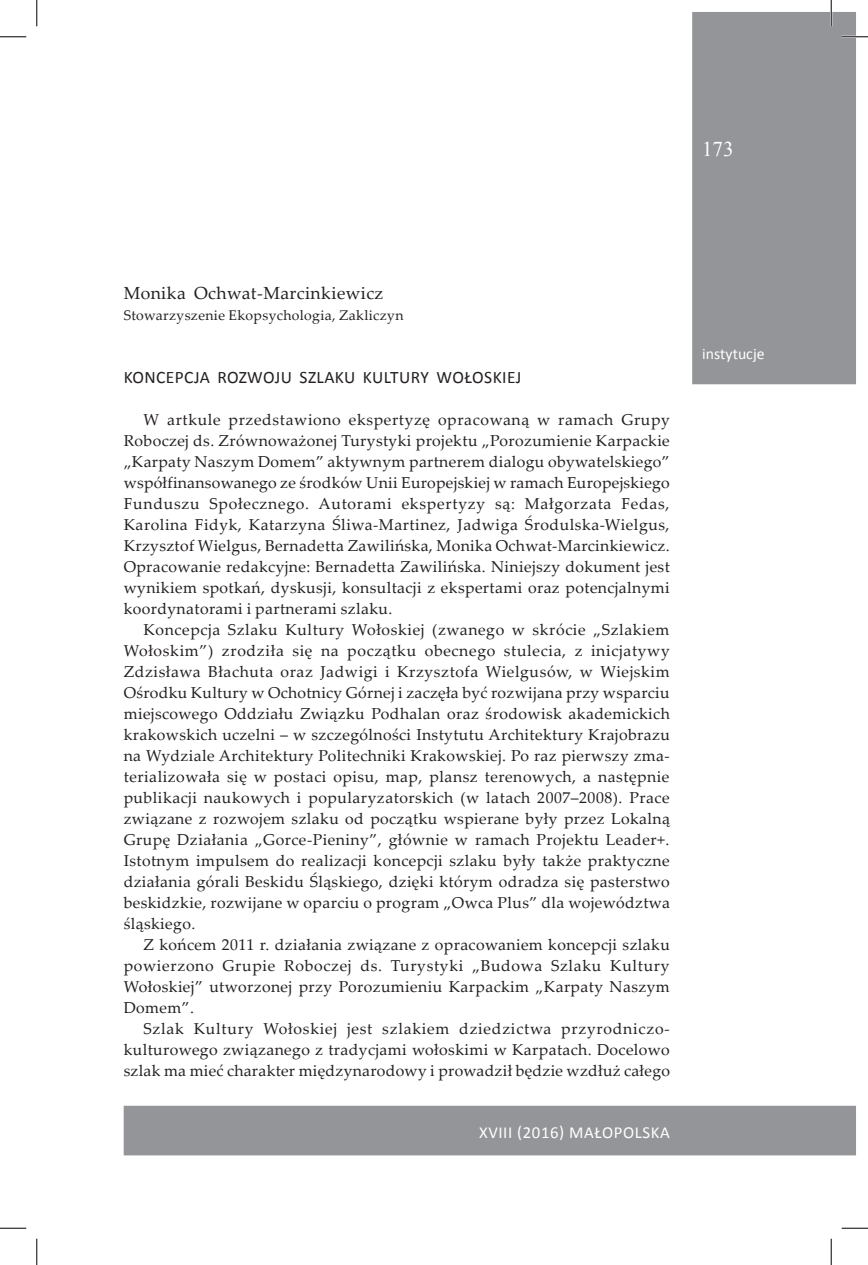
<style>
.page{position:relative;width:868px;height:1265px;background:#fff}
.page>*{position:absolute;margin:0;border:0;box-sizing:border-box;transform-origin:0 0}
.nr_str_np___biały{font:21px "Times New Roman";color:#fff}
.tytuł_artykułu{font:17.5px "Calibri";letter-spacing:.02em;color:#231f20}
.autor{font:17.5px "Palatino Linotype";letter-spacing:.025em;color:#231f20}
.dolny_pasek_np{font:16.8px "Calibri";letter-spacing:.035em;color:#fff}
.tekst_glowny{font:15.75px/21px "Palatino Linotype";letter-spacing:.025em;color:#231f20;text-align:justify}
.tytuł_części_na_pask{font:15.75px "Calibri";letter-spacing:.005em;color:#fff}
.pierwszy_akapit{font:14px "Palatino Linotype";letter-spacing:.025em;color:#231f20}
</style>
<div class="page">
<div style="left:692px;top:13px;width:162px;height:370px;background:#939598"></div>
<div style="left:692px;top:12px;width:163px;height:372px;border:2px solid #939598"></div>
<div style="left:124px;top:1106px;width:730px;height:48px;background:#939598"></div>
<div style="left:124px;top:1105px;width:731px;height:50px;border:2px solid #939598"></div>
<hr style="left:841px;top:36px;width:26px;height:2px;background:#fff">
<hr style="left:829px;top:0;width:3px;height:26px;background:#fff">
<svg style="left:0;top:36px;width:26px;height:1px"></svg>
<svg style="left:841px;top:36px;width:26px;height:1px"></svg>
<svg style="left:0;top:1227px;width:26px;height:1px"></svg>
<svg style="left:841px;top:1227px;width:26px;height:1px"></svg>
<svg style="left:36px;top:0;width:1px;height:26px"></svg>
<svg style="left:36px;top:1238px;width:1px;height:26px"></svg>
<svg style="left:830px;top:0;width:1px;height:26px"></svg>
<svg style="left:830px;top:1238px;width:1px;height:26px"></svg>
<p class="nr_str_np___biały" style="left:701px;top:134px;width:33px">173</p>
<p class="autor" style="left:124px;top:280px;width:261px">Monika Ochwat-Marcinkiewicz</p>
<p class="pierwszy_akapit" style="left:124px;top:305px;width:281px">Stowarzyszenie Ekopsychologia, Zakliczyn</p>
<p class="tytuł_artykułu" style="left:124px;top:366px;width:399px">KO NCEPCJA ROZWOJU SZLAKU KULTURY WOŁOSKIEJ</p>
<p class="tekst_glowny" style="left:124px;top:408px;width:547px;text-indent:20px">W artkule przedstawiono ekspertyzę opracowaną w ramach Grupy Roboczej ds. Zrównoważonej Turystyki projektu „Porozumienie Karpackie „Karpaty Naszym Domem” aktywnym partnerem dialogu obywatelskiego” współfinansowanego ze środków Unii Europejskiej w ramach Europejskiego Funduszu Społecznego. Autorami ekspertyzy są: Małgorzata Fedas, Karolina Fidyk, Katarzyna Śliwa-Martinez, Jadwiga Środulska-Wielgus, Krzysztof Wielgus, Bernadetta Zawilińska, Monika Ochwat-Marcinkiewicz.<br>Opracowanie redakcyjne: Bernadetta Zawilińska. Niniejszy dokument jest wynikiem spotkań, dyskusji, konsultacji z ekspertami oraz potencjalnymi koordynatorami i partnerami szlaku.</p>
<p class="tekst_glowny" style="left:124px;top:618px;width:547px;text-indent:20px">Koncepcja Szlaku Kultury Wołoskiej (zwanego w skrócie „Szlakiem Wołoskim”) zrodziła się na początku obecnego stulecia, z inicjatywy Zdzisława Błachuta oraz Jadwigi i Krzysztofa Wielgusów, w Wiejskim Ośrodku Kultury w Ochotnicy Górnej i zaczęła być rozwijana przy wsparciu miejscowego Oddziału Związku Podhalan oraz środowisk akademickich krakowskich uczelni – w szczególności Instytutu Architektury Krajobrazu na Wydziale Architektury Politechniki Krakowskiej. Po raz pierwszy zma&shy;terializowała się w postaci opisu, map, plansz terenowych, a następnie publikacji naukowych i popularyzatorskich (w latach 2007–2008). Prace związane z rozwojem szlaku od początku wspierane były przez Lokalną Grupę Działania „Gorce-Pieniny”, głównie w ramach Projektu Leader+.<br>Istotnym impulsem do realizacji koncepcji szlaku były także praktyczne działania górali Beskidu Śląskiego, dzięki którym odradza się pasterstwo beskidzkie, rozwijane w oparciu o program „Owca Plus” dla województwa śląskiego.</p>
<p class="tekst_glowny" style="left:124px;top:933px;width:547px;text-indent:20px">Z końcem 2011 r. działania związane z opracowaniem koncepcji szlaku powierzono Grupie Roboczej ds. Turystyki „Budowa Szlaku Kultury Wołoskiej” utworzonej przy Porozumieniu Karpackim „Karpaty Naszym Domem”.</p>
<p class="tekst_glowny" style="left:124px;top:1017px;width:547px;text-indent:20px">Szlak Kultury Wołoskiej jest szlakiem dziedzictwa przyrodniczo&shy;kulturowego związanego z tradycjami wołoskimi w Karpatach. Docelowo szlak ma mieć charakter międzynarodowy i prowadził będzie wzdłuż całego</p>
<p class="dolny_pasek_np" style="left:479px;top:1121px;width:192px">XVIII (2016) maŁopolska</p>
<p class="tytuł_części_na_pask" style="left:701px;top:343px;width:64px">instytucje</p>
</div>
